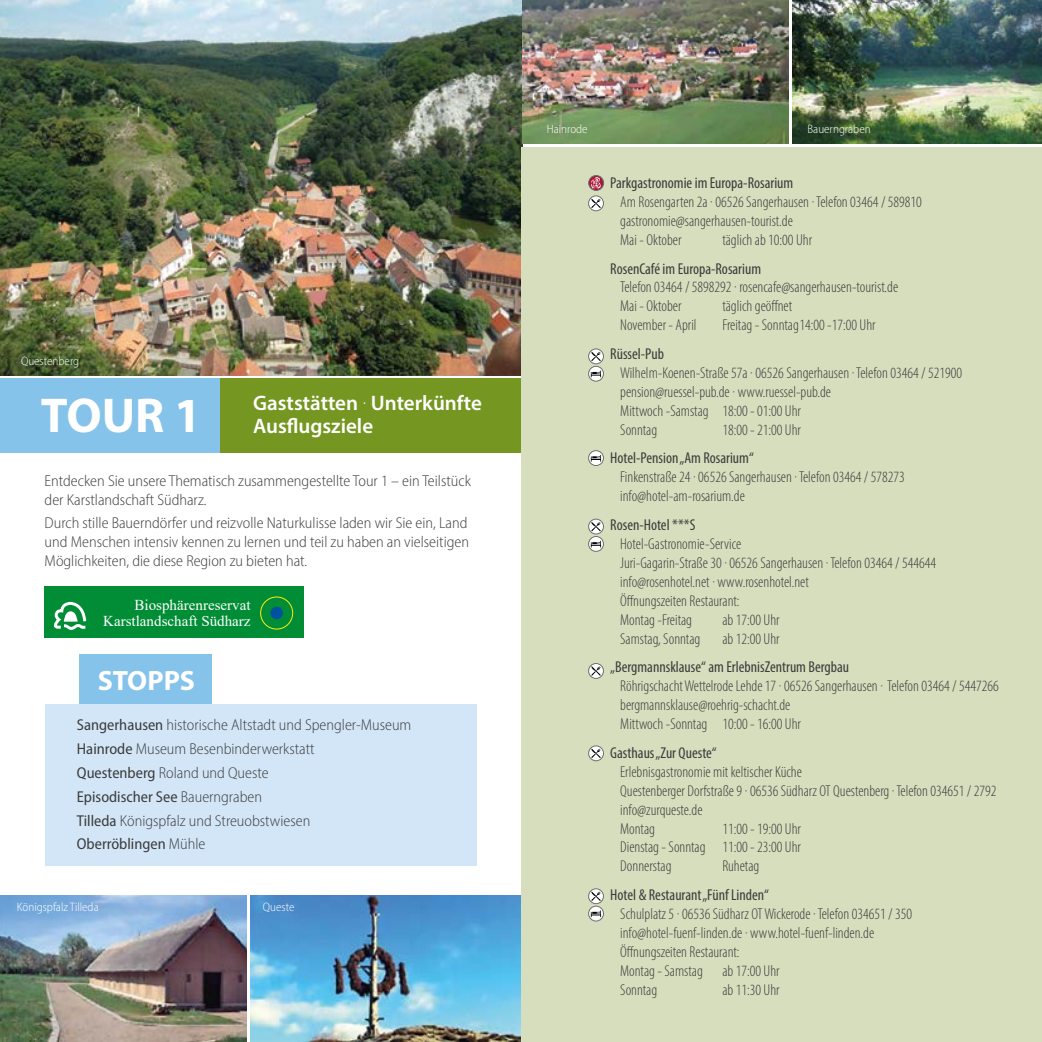
<style>
.page{position:relative;width:1042px;height:1042px;background:#fff}
.page>*{position:absolute;margin:0;border:0;box-sizing:border-box;transform-origin:0 0}
.t1{font:700 49.18px "Myriad Pro";color:#fff}
.t2{font:700 28px "Myriad Pro";color:#fff}
.t3{font:600 21px "Myriad Pro";color:#fff}
.t4{font:300 condensed 15.75px "Myriad Pro";color:#3c3c3b}
.t5{font:300 semi-condensed 15.75px/18.9px "Myriad Pro";color:#3c3c3b}
.t6{font:condensed 15.75px "Myriad Pro";color:#3c3c3b}
.t7{font:semi-condensed 15.75px "Myriad Pro";color:#3c3c3b}
.t8{font:15.05px/15.8px "Times New Roman";color:#fff;text-align:right}
.t9{font:300 semi-condensed 12.25px "Myriad Pro";color:#fff}
.s1{font-weight:300;font-stretch:condensed}
.s2{font-weight:400}
.s3{font-weight:300}
</style>
<div class="page">
<div style="left:0;top:378px;width:221px;height:75px;background:#86c3eb"></div>
<div style="left:79px;top:654px;width:133px;height:50px;background:#86c3eb"></div>
<div style="left:45px;top:704px;width:431px;height:162px;background:#d3e6f8"></div>
<div style="left:221px;top:378px;width:300px;height:75px;background:#759722"></div>
<img style="left:0;top:0;width:522px;height:375px">
<img style="left:0;top:895px;width:246px;height:147px">
<img style="left:251px;top:895px;width:270px;height:147px">
<div style="left:45px;top:586px;width:259px;height:52px;background:#008d36"></div>
<div style="left:260px;top:596px;width:33px;height:33px;border:1px solid #fcea10;border-radius:50%"></div>
<div style="left:270px;top:607px;width:13px;height:12px;background:#0052a1;border-radius:50%"></div>
<svg style="left:54px;top:601px;width:33px;height:29px"></svg>
<div style="left:521px;top:148px;width:521px;height:894px;background:#d7debe"></div>
<img style="left:522px;top:0;width:267px;height:144px">
<img style="left:792px;top:0;width:250px;height:144px">
<svg style="left:588px;top:366px;width:15px;height:15px"></svg>
<div style="left:588px;top:366px;width:16px;height:15px;border:1px solid #706f6f;border-radius:50%"></div>
<svg style="left:591px;top:371px;width:10px;height:6px"></svg>
<svg style="left:588px;top:349px;width:15px;height:15px"></svg>
<div style="left:588px;top:349px;width:16px;height:15px;border:1px solid #706f6f;border-radius:50%"></div>
<svg style="left:591px;top:352px;width:10px;height:9px"></svg>
<svg style="left:588px;top:196px;width:15px;height:15px"></svg>
<div style="left:588px;top:196px;width:16px;height:15px;border:1px solid #706f6f;border-radius:50%"></div>
<svg style="left:591px;top:199px;width:10px;height:9px"></svg>
<svg style="left:588px;top:536px;width:15px;height:15px"></svg>
<div style="left:588px;top:536px;width:16px;height:15px;border:1px solid #706f6f;border-radius:50%"></div>
<svg style="left:591px;top:541px;width:10px;height:6px"></svg>
<svg style="left:588px;top:519px;width:15px;height:15px"></svg>
<div style="left:588px;top:519px;width:16px;height:15px;border:1px solid #706f6f;border-radius:50%"></div>
<svg style="left:591px;top:522px;width:10px;height:9px"></svg>
<svg style="left:588px;top:663px;width:15px;height:15px"></svg>
<div style="left:588px;top:663px;width:16px;height:15px;border:1px solid #706f6f;border-radius:50%"></div>
<svg style="left:591px;top:666px;width:10px;height:10px"></svg>
<svg style="left:588px;top:746px;width:15px;height:15px"></svg>
<div style="left:588px;top:745px;width:16px;height:16px;border:1px solid #706f6f;border-radius:50%"></div>
<svg style="left:591px;top:748px;width:10px;height:10px"></svg>
<svg style="left:588px;top:906px;width:15px;height:15px"></svg>
<div style="left:588px;top:906px;width:16px;height:15px;border:1px solid #706f6f;border-radius:50%"></div>
<svg style="left:591px;top:910px;width:10px;height:7px"></svg>
<svg style="left:588px;top:889px;width:15px;height:14px"></svg>
<div style="left:588px;top:888px;width:16px;height:16px;border:1px solid #706f6f;border-radius:50%"></div>
<svg style="left:591px;top:891px;width:10px;height:10px"></svg>
<svg style="left:588px;top:451px;width:15px;height:14px"></svg>
<div style="left:588px;top:450px;width:16px;height:16px;border:1px solid #706f6f;border-radius:50%"></div>
<svg style="left:591px;top:455px;width:10px;height:7px"></svg>
<div style="left:589px;top:175px;width:14px;height:15px;background:#aa1736;border-radius:50%"></div>
<div style="left:588px;top:175px;width:16px;height:16px;border:1px solid #706f6f;border-radius:50%"></div>
<svg style="left:590px;top:177px;width:11px;height:12px"></svg>
<p class="t9" style="left:21px;top:353px;width:60px">Questenberg</p>
<p class="t1" style="left:41px;top:383px;width:162px">TOUR 1</p>
<p class="t3" style="left:253px;top:390px;width:230px">Gaststätten <span class="s1">·</span> Unterkünfte</p>
<p class="t3" style="left:253px;top:412px;width:122px">Ausflugsziele</p>
<p class="t5" style="left:45px;top:471px;width:428px">Entdecken Sie unsere Thematisch zusammengestellte Tour 1 – ein Teilstück der Karstlandschaft Südharz.</p>
<p class="t5" style="left:45px;top:514px;width:426px;text-align:justify">Durch stille Bauerndörfer und reizvolle Naturkulisse laden wir Sie ein, Land und Menschen intensiv kennen zu lernen und teil zu haben an vielseitigen Möglichkeiten, die diese Region zu bieten hat.</p>
<p class="t8" style="left:103px;top:597px;width:149px">Biosphärenreservat<br>Karstlandschaft Südharz</p>
<p class="t2" style="left:98px;top:662px;width:99px">STOPPS</p>
<p class="t5" style="left:77px;top:715px;width:336px"><span class="s2">Sangerhausen</span> historische Altstadt und Spengler-Museum</p>
<p class="t5" style="left:77px;top:739px;width:239px"><span class="s2">Hainrode</span> Museum Besenbinderwerkstatt</p>
<p class="t5" style="left:77px;top:763px;width:193px"><span class="s2">Questenberg</span> Roland und Queste</p>
<p class="t7" style="left:77px;top:787px;width:187px">Episodischer See <span class="s3">Bauerngraben</span></p>
<p class="t5" style="left:77px;top:811px;width:235px"><span class="s2">Tilleda</span> Königspfalz und Streuobstwiesen</p>
<p class="t7" style="left:77px;top:834px;width:130px">Oberröblingen <span class="s3">Mühle</span></p>
<p class="t9" style="left:17px;top:899px;width:83px">Königspfalz Tilleda</p>
<p class="t9" style="left:263px;top:899px;width:33px">Queste</p>
<p class="t9" style="left:547px;top:122px;width:42px">Hainrode</p>
<p class="t9" style="left:807px;top:122px;width:65px">Bauerngraben</p>
<p class="t6" style="left:610px;top:173px;width:184px">Parkgastronomie im Europa-Rosarium</p>
<p class="t4" style="left:620px;top:192px;width:303px">Am Rosengarten 2a · 06526 Sangerhausen · Telefon 03464 / 589810</p>
<p class="t4" style="left:620px;top:211px;width:174px">gastronomie@sangerhausen-tourist.de</p>
<p class="t4" style="left:620px;top:230px;width:63px">Mai - Oktober</p>
<p class="t4" style="left:722px;top:230px;width:91px">täglich ab 10:00 Uhr</p>
<p class="t6" style="left:610px;top:259px;width:152px">RosenCafé im Europa-Rosarium</p>
<p class="t4" style="left:620px;top:278px;width:279px">Telefon 03464 / 5898292 · rosencafe@sangerhausen-tourist.de</p>
<p class="t4" style="left:620px;top:297px;width:63px">Mai - Oktober</p>
<p class="t4" style="left:722px;top:297px;width:71px">täglich geöffnet</p>
<p class="t4" style="left:620px;top:316px;width:78px">November - April</p>
<p class="t4" style="left:722px;top:316px;width:155px">Freitag - Sonntag14:00 -17:00 Uhr</p>
<p class="t6" style="left:610px;top:344px;width:55px">Rüssel-Pub</p>
<p class="t4" style="left:620px;top:363px;width:343px">Wilhelm-Koenen-Straße 57a · 06526 Sangerhausen · Telefon 03464 / 521900</p>
<p class="t4" style="left:620px;top:382px;width:212px">pension@ruessel-pub.de · www.ruessel-pub.de</p>
<p class="t4" style="left:620px;top:401px;width:182px">Mittwoch -Samstag 18:00 - 01:00 Uhr</p>
<p class="t4" style="left:620px;top:420px;width:39px">Sonntag</p>
<p class="t4" style="left:722px;top:420px;width:80px">18:00 - 21:00 Uhr</p>
<p class="t6" style="left:610px;top:449px;width:145px">Hotel-Pension „Am Rosarium“</p>
<p class="t4" style="left:620px;top:468px;width:286px">Finkenstraße 24 · 06526 Sangerhausen · Telefon 03464 / 578273</p>
<p class="t4" style="left:620px;top:487px;width:126px">info@hotel-am-rosarium.de</p>
<p class="t6" style="left:610px;top:515px;width:87px">Rosen-Hotel ***S</p>
<p class="t4" style="left:620px;top:534px;width:123px">Hotel-Gastronomie-Service</p>
<p class="t4" style="left:620px;top:553px;width:317px">Juri-Gagarin-Straße 30 · 06526 Sangerhausen · Telefon 03464 / 544644</p>
<p class="t4" style="left:620px;top:572px;width:190px">info@rosenhotel.net · www.rosenhotel.net</p>
<p class="t4" style="left:620px;top:591px;width:121px">Öffnungszeiten Restaurant:</p>
<p class="t4" style="left:620px;top:610px;width:73px">Montag -Freitag</p>
<p class="t4" style="left:722px;top:610px;width:59px">ab 17:00 Uhr</p>
<p class="t4" style="left:620px;top:629px;width:82px">Samstag, Sonntag</p>
<p class="t4" style="left:722px;top:629px;width:59px">ab 12:00 Uhr</p>
<p class="t6" style="left:610px;top:657px;width:240px">„Bergmannsklause“ am ErlebnisZentrum Bergbau</p>
<p class="t4" style="left:620px;top:677px;width:380px">Röhrigschacht Wettelrode Lehde 17 · 06526 Sangerhausen · Telefon 03464 / 5447266</p>
<p class="t4" style="left:620px;top:696px;width:172px">bergmannsklause@roehrig-schacht.de</p>
<p class="t4" style="left:620px;top:714px;width:182px">Mittwoch -Sonntag 10:00 - 16:00 Uhr</p>
<p class="t6" style="left:610px;top:743px;width:108px">Gasthaus „Zur Queste“</p>
<p class="t4" style="left:620px;top:762px;width:183px">Erlebnisgastronomie mit keltischer Küche</p>
<p class="t4" style="left:620px;top:781px;width:378px">Questenberger Dorfstraße 9 · 06536 Südharz OT Questenberg · Telefon 034651 / 2792</p>
<p class="t4" style="left:620px;top:800px;width:84px">info@zurqueste.de</p>
<p class="t4" style="left:620px;top:819px;width:36px">Montag</p>
<p class="t4" style="left:722px;top:819px;width:80px">11:00 - 19:00 Uhr</p>
<p class="t4" style="left:620px;top:838px;width:182px">Dienstag - Sonntag 11:00 - 23:00 Uhr</p>
<p class="t4" style="left:620px;top:857px;width:53px">Donnerstag</p>
<p class="t4" style="left:722px;top:857px;width:39px">Ruhetag</p>
<p class="t6" style="left:610px;top:885px;width:160px">Hotel &amp; Restaurant „Fünf Linden“</p>
<p class="t4" style="left:620px;top:904px;width:293px">Schulplatz 5 · 06536 Südharz OT Wickerode · Telefon 034651 / 350</p>
<p class="t4" style="left:620px;top:923px;width:255px">info@hotel-fuenf-linden.de · www.hotel-fuenf-linden.de</p>
<p class="t4" style="left:620px;top:942px;width:121px">Öffnungszeiten Restaurant:</p>
<p class="t4" style="left:620px;top:961px;width:161px">Montag - Samstag ab 17:00 Uhr</p>
<p class="t4" style="left:620px;top:980px;width:39px">Sonntag</p>
<p class="t4" style="left:722px;top:980px;width:59px">ab 11:30 Uhr</p>
</div>
